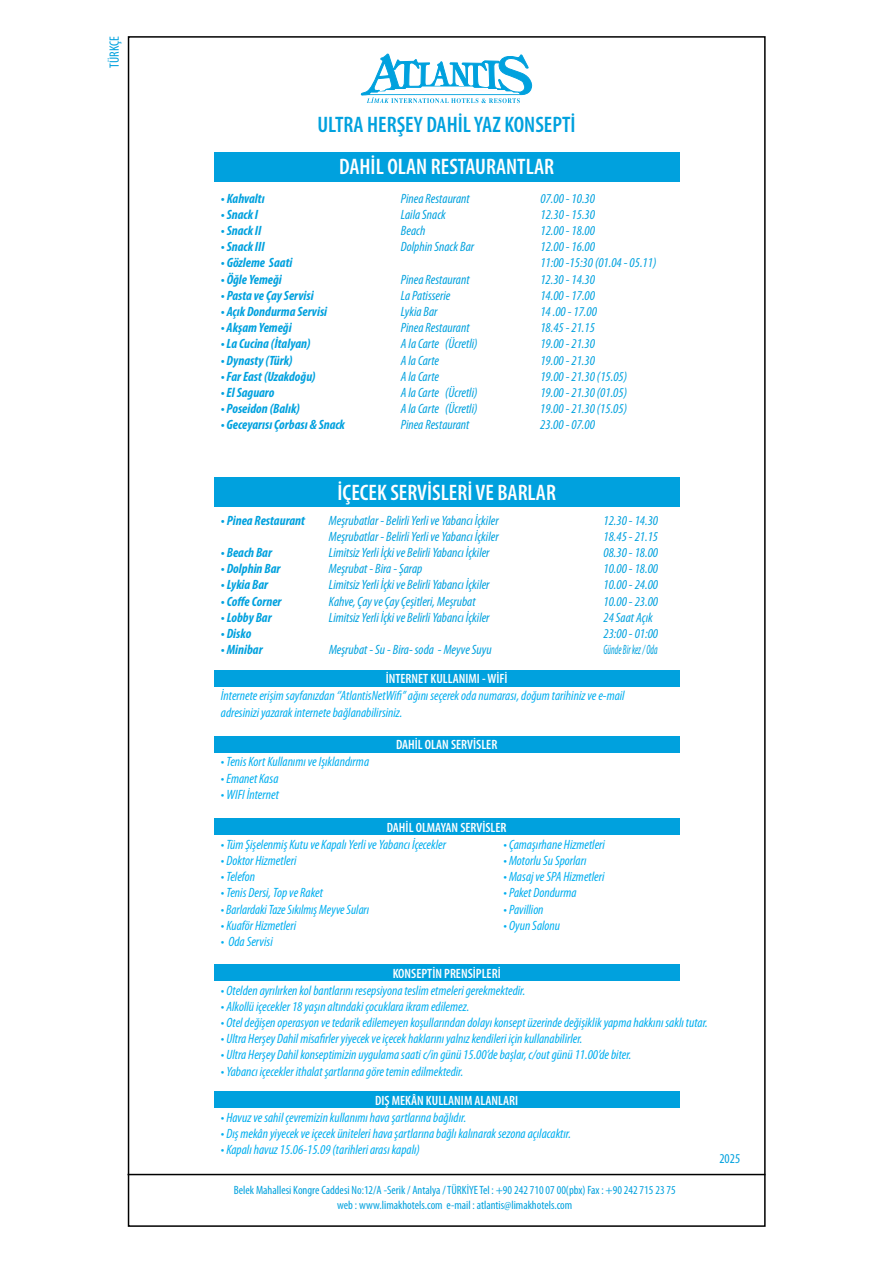
<style>
.page{position:relative;width:893px;height:1263px;background:#fff}
.page>*{position:absolute;margin:0;border:0;box-sizing:border-box;transform-origin:0 0}
.t1{font:600 condensed 22.5px "Myriad Pro";color:#fff}
.t2{font:600 condensed 22.5px "Myriad Pro";color:#00a1de}
.t3{font:italic condensed 13.5px/16.2px "Myriad Pro";color:#00aeef}
.t4{font:italic condensed 13.5px "Myriad Pro";color:#00a1de}
.t5{font:italic 700 condensed 13.5px "Myriad Pro";color:#00a1de}
.t6{font:600 condensed 13.5px "Myriad Pro";color:#fff}
.t7{font:italic condensed 13.5px "Myriad Pro";color:#00a1de;scale:.69 1}
.t8{font:condensed 13.5px "Myriad Pro";color:#00a1de}
.t9{font:condensed 12px/14.4px "Myriad Pro";color:#00a1de;text-align:center}
</style>
<div class="page">
<div style="left:214px;top:670px;width:466px;height:16px;background:#00a1de"></div>
<div style="left:214px;top:964px;width:466px;height:16px;background:#00a1de"></div>
<div style="left:214px;top:1091px;width:466px;height:17px;background:#00a1de"></div>
<div style="left:214px;top:152px;width:466px;height:29px;background:#00a1de"></div>
<div style="left:214px;top:477px;width:466px;height:29px;background:#00a1de"></div>
<div style="left:214px;top:736px;width:466px;height:16px;background:#00a1de"></div>
<div style="left:214px;top:819px;width:466px;height:16px;background:#00a1de"></div>
<hr style="left:128px;top:1174px;width:637px;height:1px;background:#000">
<svg style="left:361px;top:53px;width:171px;height:51px"></svg>
<p class="t8" style="left:106px;top:68px;width:33px;rotate:-90deg">TÜRKÇE</p>
<h1 class="t2" style="left:317px;top:110px;width:260px">ULTRA HERŞEY DAHİL YAZ KONSEPTİ</h1>
<h1 class="t1" style="left:339px;top:153px;width:216px">DAHİL OLAN RESTAURANTLAR</h1>
<p class="t5" style="left:221px;top:190px;width:45px">• Kahvaltı</p>
<p class="t4" style="left:401px;top:190px;width:70px">Pinea Restaurant</p>
<p class="t4" style="left:540px;top:190px;width:56px">07.00 - 10.30</p>
<p class="t5" style="left:221px;top:206px;width:39px">• Snack I</p>
<p class="t4" style="left:401px;top:206px;width:46px">Laila Snack</p>
<p class="t4" style="left:540px;top:206px;width:56px">12.30 - 15.30</p>
<p class="t5" style="left:221px;top:222px;width:42px">• Snack II</p>
<p class="t4" style="left:401px;top:222px;width:26px">Beach</p>
<p class="t4" style="left:540px;top:222px;width:56px">12.00 - 18.00</p>
<p class="t5" style="left:221px;top:238px;width:45px">• Snack III</p>
<p class="t4" style="left:401px;top:238px;width:75px">Dolphin Snack Bar</p>
<p class="t4" style="left:540px;top:238px;width:56px">12.00 - 16.00</p>
<p class="t5" style="left:221px;top:254px;width:73px">• Gözleme Saati</p>
<p class="t4" style="left:540px;top:255px;width:117px">11:00 -15:30 (01.04 - 05.11)</p>
<p class="t5" style="left:221px;top:271px;width:62px">• Öğle Yemeği</p>
<p class="t4" style="left:401px;top:271px;width:70px">Pinea Restaurant</p>
<p class="t4" style="left:540px;top:271px;width:56px">12.30 - 14.30</p>
<p class="t5" style="left:221px;top:287px;width:94px">• Pasta ve Çay Servisi</p>
<p class="t4" style="left:401px;top:287px;width:51px">La Patisserie</p>
<p class="t4" style="left:540px;top:287px;width:56px">14.00 - 17.00</p>
<p class="t5" style="left:221px;top:303px;width:108px">• Açık Dondurma Servisi</p>
<p class="t4" style="left:401px;top:303px;width:38px">Lykia Bar</p>
<p class="t4" style="left:540px;top:303px;width:58px">14 .00 - 17.00</p>
<p class="t5" style="left:221px;top:319px;width:72px">• Akşam Yemeği</p>
<p class="t4" style="left:401px;top:319px;width:70px">Pinea Restaurant</p>
<p class="t4" style="left:540px;top:319px;width:56px">18.45 - 21.15</p>
<p class="t5" style="left:221px;top:335px;width:91px">• La Cucina (İtalyan)</p>
<p class="t4" style="left:401px;top:336px;width:78px">A la Carte (Ücretli)</p>
<p class="t4" style="left:540px;top:336px;width:56px">19.00 - 21.30</p>
<p class="t5" style="left:221px;top:352px;width:73px">• Dynasty (Türk)</p>
<p class="t4" style="left:401px;top:352px;width:40px">A la Carte</p>
<p class="t4" style="left:540px;top:352px;width:56px">19.00 - 21.30</p>
<p class="t5" style="left:221px;top:368px;width:96px">• Far East (Uzakdoğu)</p>
<p class="t4" style="left:401px;top:368px;width:40px">A la Carte</p>
<p class="t4" style="left:540px;top:368px;width:88px">19.00 - 21.30 (15.05)</p>
<p class="t5" style="left:221px;top:384px;width:55px">• El Saguaro</p>
<p class="t4" style="left:401px;top:384px;width:78px">A la Carte (Ücretli)</p>
<p class="t4" style="left:540px;top:384px;width:88px">19.00 - 21.30 (01.05)</p>
<p class="t5" style="left:221px;top:400px;width:81px">• Poseidon (Balık)</p>
<p class="t4" style="left:401px;top:400px;width:78px">A la Carte (Ücretli)</p>
<p class="t4" style="left:540px;top:400px;width:88px">19.00 - 21.30(15.05)</p>
<p class="t5" style="left:221px;top:416px;width:126px">• Geceyarısı Çorbası &amp; Snack</p>
<p class="t4" style="left:401px;top:417px;width:70px">Pinea Restaurant</p>
<p class="t4" style="left:540px;top:417px;width:56px">23.00 - 07.00</p>
<h1 class="t1" style="left:337px;top:478px;width:220px">İÇECEK SERVİSLERİ VE BARLAR</h1>
<p class="t5" style="left:221px;top:512px;width:86px">• Pinea Restaurant</p>
<p class="t4" style="left:329px;top:512px;width:171px">Meşrubatlar - Belirli Yerli ve Yabancı İçkiler</p>
<p class="t4" style="left:603px;top:512px;width:56px">12.30 - 14.30</p>
<p class="t4" style="left:329px;top:528px;width:171px">Meşrubatlar - Belirli Yerli ve Yabancı İçkiler</p>
<p class="t4" style="left:603px;top:528px;width:56px">18.45 - 21.15</p>
<p class="t5" style="left:221px;top:544px;width:53px">• Beach Bar</p>
<p class="t4" style="left:329px;top:544px;width:162px">Limitsiz Yerli İçki ve Belirli Yabancı İçkiler</p>
<p class="t4" style="left:603px;top:544px;width:56px">08.30 - 18.00</p>
<p class="t5" style="left:221px;top:560px;width:61px">• Dolphin Bar</p>
<p class="t4" style="left:329px;top:561px;width:95px">Meşrubat - Bira - Şarap</p>
<p class="t4" style="left:603px;top:561px;width:56px">10.00 - 18.00</p>
<p class="t5" style="left:221px;top:577px;width:49px">• Lykia Bar</p>
<p class="t4" style="left:329px;top:577px;width:162px">Limitsiz Yerli İçki ve Belirli Yabancı İçkiler</p>
<p class="t4" style="left:603px;top:577px;width:56px">10.00 - 24.00</p>
<p class="t5" style="left:221px;top:593px;width:62px">• Coffe Corner</p>
<p class="t4" style="left:329px;top:593px;width:148px">Kahve, Çay ve Çay Çeşitleri, Meşrubat</p>
<p class="t4" style="left:603px;top:593px;width:56px">10.00 - 23.00</p>
<p class="t5" style="left:221px;top:609px;width:52px">• Lobby Bar</p>
<p class="t4" style="left:329px;top:609px;width:162px">Limitsiz Yerli İçki ve Belirli Yabancı İçkiler</p>
<p class="t4" style="left:603px;top:609px;width:51px">24 Saat Açık</p>
<p class="t5" style="left:221px;top:625px;width:32px">• Disko</p>
<p class="t4" style="left:603px;top:625px;width:56px">23:00 - 01:00</p>
<p class="t5" style="left:221px;top:641px;width:43px">• Minibar</p>
<p class="t4" style="left:329px;top:642px;width:164px">Meşrubat - Su - Bira- soda - Meyve Suyu</p>
<p class="t7" style="left:603px;top:642px;width:80px">Günde Bir kez / Oda</p>
<p class="t6" style="left:386px;top:671px;width:123px">İNTERNET KULLANIMI - WİFİ</p>
<p class="t3" style="left:221px;top:688px;width:405px">İnternete erişim sayfanızdan ‘’AtlantisNetWifi’’ ağını seçerek oda numarası, doğum tarihiniz ve e-mail adresinizi yazarak internete bağlanabilirsiniz.</p>
<p class="t3" style="left:221px;top:754px;width:150px">• Tenis Kort Kullanımı ve Işıklandırma</p>
<p class="t3" style="left:221px;top:770px;width:59px">• Emanet Kasa</p>
<p class="t3" style="left:221px;top:786px;width:59px">• WIFI İnternet</p>
<p class="t6" style="left:396px;top:736px;width:103px">DAHİL OLAN SERVİSLER</p>
<p class="t6" style="left:387px;top:819px;width:121px">DAHİL OLMAYAN SERVİSLER</p>
<p class="t3" style="left:221px;top:836px;width:227px">• Tüm Şişelenmiş Kutu ve Kapalı Yerli ve Yabancı İçecekler</p>
<p class="t3" style="left:221px;top:852px;width:77px">• Doktor Hizmetleri</p>
<p class="t3" style="left:221px;top:868px;width:36px">• Telefon</p>
<p class="t3" style="left:221px;top:884px;width:104px">• Tenis Dersi, Top ve Raket</p>
<p class="t3" style="left:221px;top:901px;width:150px">• Barlardaki Taze Sıkılmış Meyve Suları</p>
<p class="t3" style="left:221px;top:917px;width:77px">• Kuaför Hizmetleri</p>
<p class="t3" style="left:221px;top:933px;width:53px">• Oda Servisi</p>
<p class="t3" style="left:504px;top:836px;width:103px">• Çamaşırhane Hizmetleri</p>
<p class="t3" style="left:504px;top:852px;width:84px">• Motorlu Su Sporları</p>
<p class="t3" style="left:504px;top:868px;width:102px">• Masaj ve SPA Hizmetleri</p>
<p class="t3" style="left:504px;top:884px;width:74px">• Paket Dondurma</p>
<p class="t3" style="left:504px;top:901px;width:42px">• Pavillion</p>
<p class="t3" style="left:504px;top:917px;width:58px">• Oyun Salonu</p>
<p class="t6" style="left:393px;top:965px;width:110px">KONSEPTİN PRENSİPLERİ</p>
<p class="t3" style="left:221px;top:982px;width:306px">• Otelden ayrılırken kol bantlarını resepsiyona teslim etmeleri gerekmektedir.</p>
<p class="t3" style="left:221px;top:998px;width:250px">• Alkollü içecekler 18 yaşın altındaki çocuklara ikram edilemez.</p>
<p class="t3" style="left:221px;top:1014px;width:488px">• Otel değişen operasyon ve tedarik edilemeyen koşullarından dolayı konsept üzerinde değişiklik yapma hakkını saklı tutar.</p>
<p class="t3" style="left:221px;top:1030px;width:363px">• Ultra Herşey Dahil misafirler yiyecek ve içecek haklarını yalnız kendileri için kullanabilirler.</p>
<p class="t3" style="left:221px;top:1046px;width:412px">• Ultra Herşey Dahil konseptimizin uygulama saati c/in günü 15.00’de başlar, c/out günü 11.00’de biter.</p>
<p class="t3" style="left:221px;top:1063px;width:244px">• Yabancı içecekler ithalat şartlarına göre temin edilmektedir.</p>
<p class="t6" style="left:375px;top:1092px;width:145px">DIŞ MEKÂN KULLANIM ALANLARI</p>
<p class="t3" style="left:221px;top:1109px;width:247px">• Havuz ve sahil çevremizin kullanımı hava şartlarına bağlıdır.</p>
<p class="t3" style="left:221px;top:1125px;width:352px">• Dış mekân yiyecek ve içecek üniteleri hava şartlarına bağlı kalınarak sezona açılacaktır.</p>
<p class="t3" style="left:221px;top:1141px;width:200px">• Kapalı havuz 15.06-15.09 (tarihleri arası kapalı)</p>
<p class="t9" style="left:234px;top:1183px;width:443px">Belek Mahallesi Kongre Caddesi No:12/A -Serik / Antalya / TÜRKİYE Tel : +90 242 710 07 00(pbx) Fax : +90 242 715 23 75 web : www.limakhotels.com e-mail : atlantis@limakhotels.com</p>
<p class="t8" style="left:719px;top:1151px;width:22px">2025</p>
</div>
